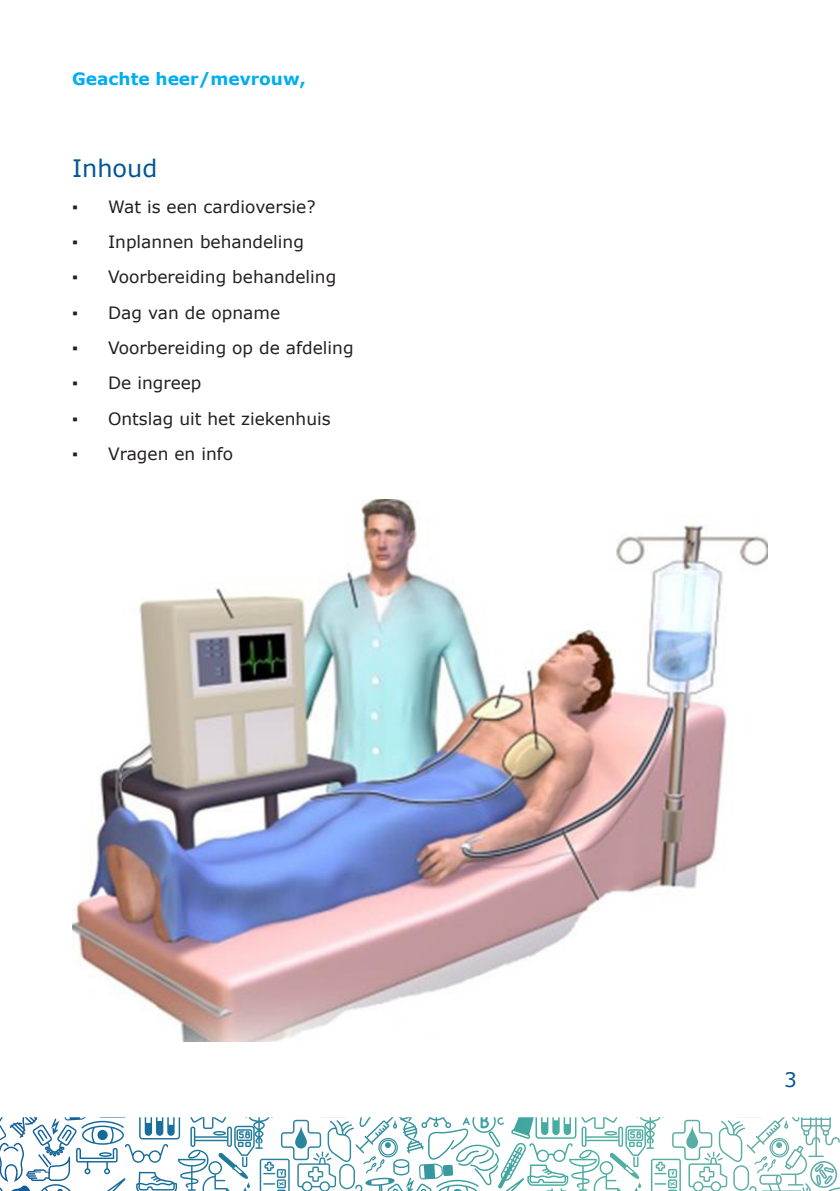
<style>
.page{position:relative;width:840px;height:1191px;background:#fff}
.page>*{position:absolute;margin:0;border:0;box-sizing:border-box;transform-origin:0 0}
.Titel_---_enter_2{font:24px "Verdana";color:#005595}
.t1{font:20px "Verdana";color:#005595}
.t2{font:17px "Verdana";color:#231f20}
.introtitel{font:700 17px "Verdana";color:#00aeef}
</style>
<div class="page">
<svg style="left:0;top:1117px;width:839px;height:74px"></svg>
<img style="left:72px;top:499px;width:695px;height:542px">
<p class="introtitel" style="left:72px;top:67px;width:235px">Geachte heer/mevrouw,</p>
<p class="Titel_---_enter_2" style="left:72px;top:152px;width:87px">Inhoud</p>
<p class="t2" style="left:72px;top:195px;width:245px">▪ Wat is een cardioversie?</p>
<p class="t2" style="left:72px;top:230px;width:233px">▪ Inplannen behandeling</p>
<p class="t2" style="left:72px;top:265px;width:265px">▪ Voorbereiding behandeling</p>
<p class="t2" style="left:72px;top:301px;width:209px">▪ Dag van de opname</p>
<p class="t2" style="left:72px;top:336px;width:283px">▪ Voorbereiding op de afdeling</p>
<p class="t2" style="left:72px;top:371px;width:131px">▪ De ingreep</p>
<p class="t2" style="left:72px;top:407px;width:260px">▪ Ontslag uit het ziekenhuis</p>
<p class="t2" style="left:72px;top:442px;width:162px">▪ Vragen en info</p>
<p class="t1" style="left:783px;top:1066px;width:14px">3</p>
</div>
